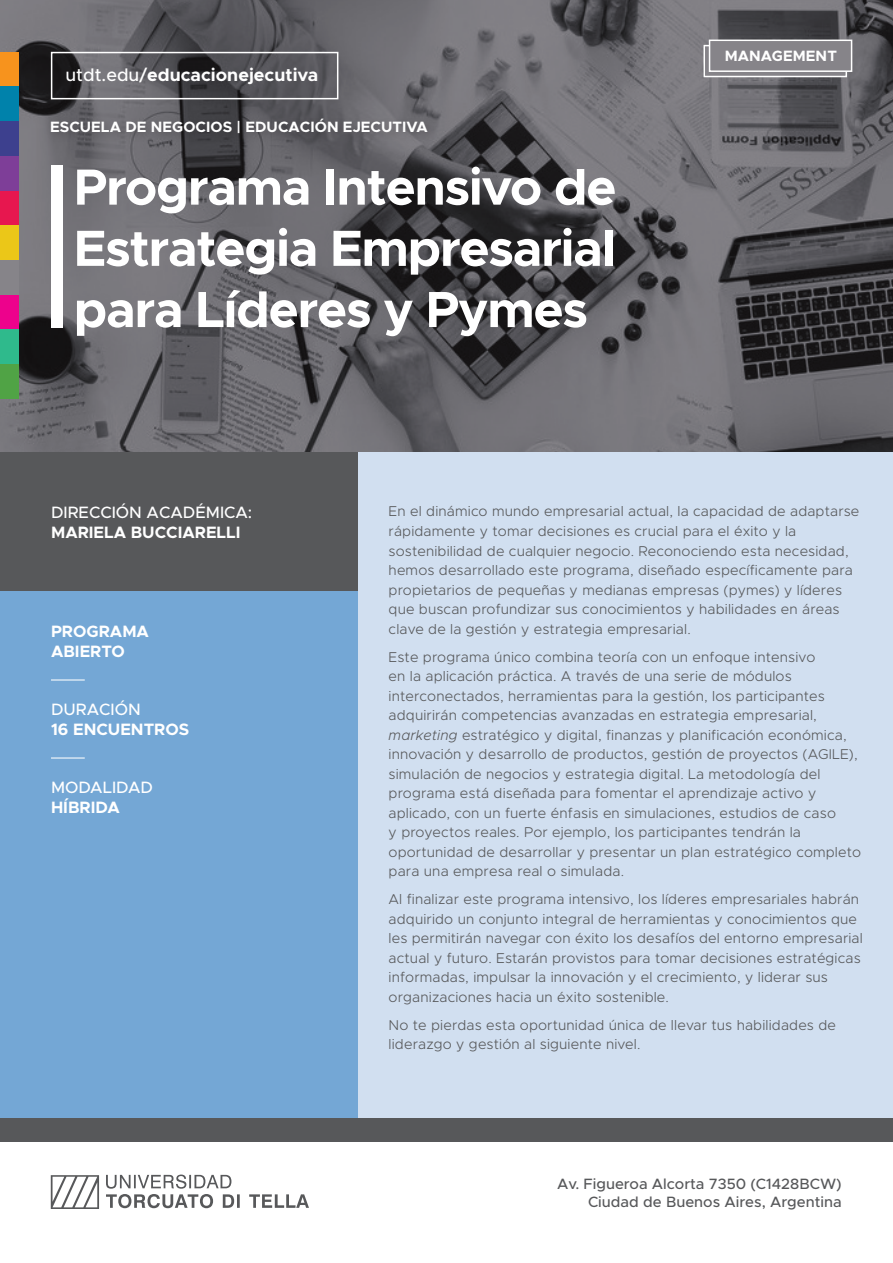
<style>
.page{position:relative;width:893px;height:1263px;background:#fff}
.page>*{position:absolute;margin:0;border:0;box-sizing:border-box;transform-origin:0 0}
.t1{font:700 51px/61.2px "Metropolis";letter-spacing:-.025em;color:#fff;text-align:justify}
.t2{font:700 18px "Metropolis";color:#fff}
.t3{font:500 16.5px/19.5px "Metropolis";color:#fff}
.t4{font:700 16.5px "Metropolis";color:#fff}
.t5{font:500 15px "Metropolis";color:#57585a}
.t6{font:700 15px "Metropolis";letter-spacing:.005em;color:#fff}
.t7{font:300 14.25px/19.5px "Metropolis";letter-spacing:.01em;color:#57585a}
.s1{font-weight:500}
.s2{font-weight:700}
.s3{font-style:italic}
</style>
<div class="page">
<img style="left:0;top:0;width:892px;height:452px">
<div style="left:357px;top:452px;width:536px;height:666px;background:#d1dff0"></div>
<div style="left:0;top:452px;width:357px;height:666px;background:#74a7d5"></div>
<div style="left:0;top:1118px;width:893px;height:24px;background:#57585a"></div>
<div style="left:0;top:452px;width:357px;height:139px;background:#57585a"></div>
<svg style="left:106px;top:1174px;width:203px;height:34px"></svg>
<svg style="left:51px;top:1175px;width:48px;height:34px"></svg>
<hr style="left:51px;top:757px;width:34px;height:1px;background:#fff">
<hr style="left:51px;top:679px;width:34px;height:1px;background:#fff">
<div style="left:46px;top:115px;width:392px;height:28px;background:#231f20;opacity:.3"></div>
<div style="left:51px;top:166px;width:12px;height:162px;background:#fff"></div>
<div style="left:51px;top:52px;width:287px;height:47px;border:2px solid #fff"></div>
<div style="left:703px;top:45px;width:144px;height:32px;background:#868489;border:2px solid #fff"></div>
<div style="left:709px;top:40px;width:143px;height:32px;background:#868489;border:2px solid #fff"></div>
<div style="left:0;top:52px;width:19px;height:35px;background:#f7931d"></div>
<div style="left:0;top:191px;width:19px;height:34px;background:#e7174f"></div>
<div style="left:0;top:121px;width:19px;height:35px;background:#3d408e"></div>
<div style="left:0;top:260px;width:19px;height:35px;background:#868489"></div>
<div style="left:0;top:295px;width:19px;height:35px;background:#ed028c"></div>
<div style="left:0;top:330px;width:19px;height:34px;background:#2fba8c"></div>
<div style="left:0;top:87px;width:19px;height:34px;background:#0082ab"></div>
<div style="left:0;top:225px;width:19px;height:35px;background:#ebc718"></div>
<div style="left:0;top:156px;width:19px;height:35px;background:#7e3e98"></div>
<div style="left:0;top:364px;width:19px;height:35px;background:#50a345"></div>
<hr style="left:892px;top:0;width:1px;height:1263px;background:#d1dff0">
<p class="t2" style="left:66px;top:63px;width:254px"><span class="s1">utdt.edu/</span>educacionejecutiva</p>
<p class="t6" style="left:50px;top:118px;width:379px">ESCUELA DE NEGOCIOS | EDUCACIÓN EJECUTIVA</p>
<p class="t1" style="left:74px;top:157px;width:544px">Programa Intensivo de Estrategia Empresarial para Líderes y Pymes</p>
<p class="t6" style="left:725px;top:46px;width:114px">MANAGEMENT</p>
<p class="t3" style="left:51px;top:503px;width:203px">DIRECCIÓN ACADÉMICA:<br><span class="s2">MARIELA BUCCIARELLI</span></p>
<p class="t4" style="left:51px;top:621px;width:100px">PROGRAMA</p>
<p class="t4" style="left:51px;top:640px;width:75px">ABIERTO</p>
<p class="t3" style="left:51px;top:700px;width:91px">DURACIÓN</p>
<p class="t4" style="left:51px;top:718px;width:140px">16 ENCUENTROS</p>
<p class="t3" style="left:51px;top:778px;width:103px">MODALIDAD</p>
<p class="t4" style="left:51px;top:796px;width:70px">HÍBRIDA</p>
<p class="t7" style="left:389px;top:502px;width:472px">En el dinámico mundo empresarial actual, la capacidad de adaptarse rápidamente y tomar decisiones es crucial para el éxito y la sostenibilidad de cualquier negocio. Reconociendo esta necesidad, hemos desarrollado este programa, diseñado específicamente para propietarios de pequeñas y medianas empresas (pymes) y líderes que buscan profundizar sus conocimientos y habilidades en áreas clave de la gestión y estrategia empresarial.</p>
<p class="t7" style="left:389px;top:647px;width:474px">Este programa único combina teoría con un enfoque intensivo<br>en la aplicación práctica. A través de una serie de módulos interconectados, herramientas para la gestión, los participantes adquirirán competencias avanzadas en estrategia empresarial, <span class="s3">marketing</span> estratégico y digital, finanzas y planificación económica, innovación y desarrollo de productos, gestión de proyectos (AGILE), simulación de negocios y estrategia digital. La metodología del programa está diseñada para fomentar el aprendizaje activo y aplicado, con un fuerte énfasis en simulaciones, estudios de caso<br>y proyectos reales. Por ejemplo, los participantes tendrán la oportunidad de desarrollar y presentar un plan estratégico completo para una empresa real o simulada.</p>
<p class="t7" style="left:389px;top:889px;width:476px">Al finalizar este programa intensivo, los líderes empresariales habrán adquirido un conjunto integral de herramientas y conocimientos que les permitirán navegar con éxito los desafíos del entorno empresarial actual y futuro. Estarán provistos para tomar decisiones estratégicas informadas, impulsar la innovación y el crecimiento, y liderar sus organizaciones hacia un éxito sostenible.</p>
<p class="t7" style="left:389px;top:1015px;width:449px">No te pierdas esta oportunidad única de llevar tus habilidades de liderazgo y gestión al siguiente nivel.</p>
<p class="t5" style="left:557px;top:1174px;width:286px">Av. Figueroa Alcorta 7350 (C1428BCW)</p>
<p class="t5" style="left:588px;top:1192px;width:255px">Ciudad de Buenos Aires, Argentina</p>
</div>
